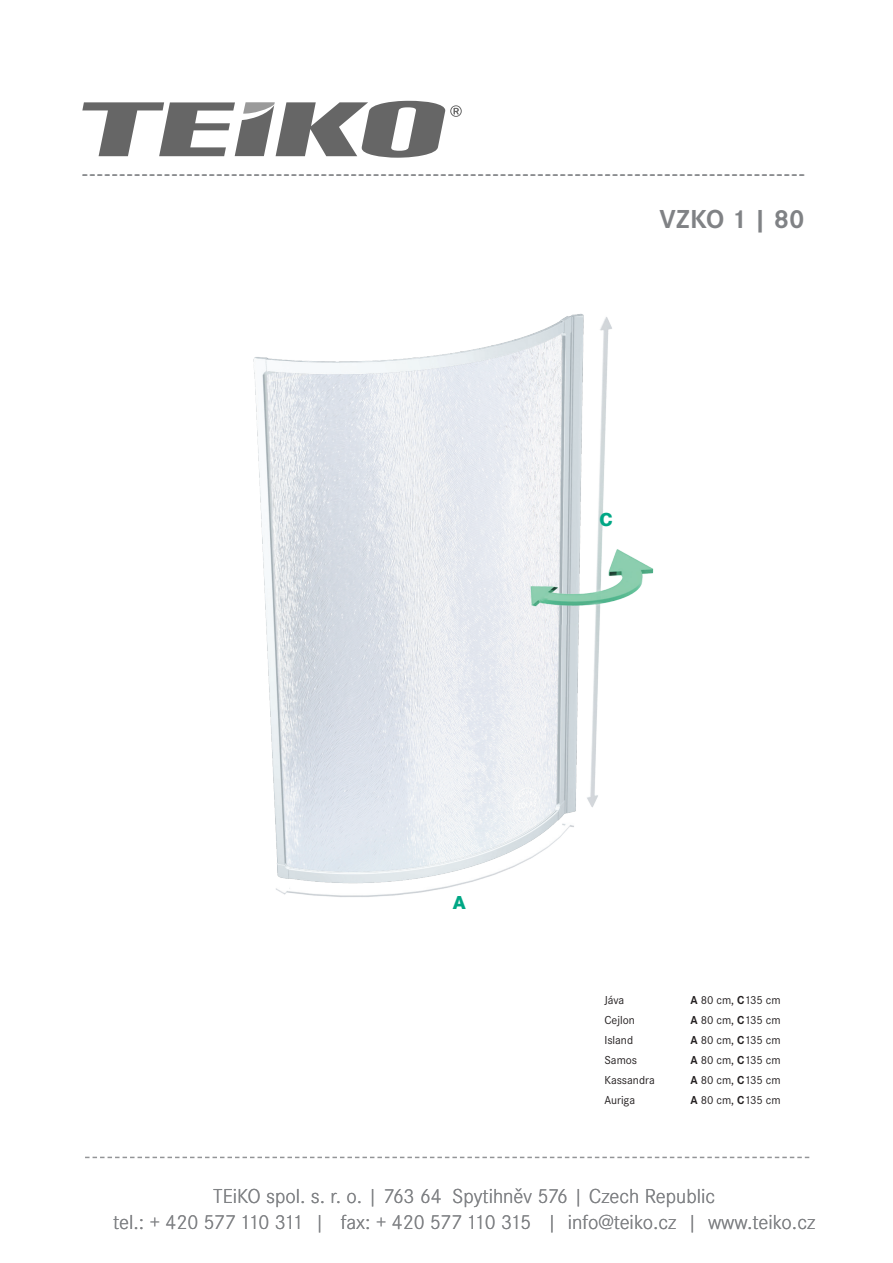
<style>
.page{position:relative;width:893px;height:1263px;background:#fff}
.page>*{position:absolute;margin:0;border:0;box-sizing:border-box;transform-origin:0 0}
.t1{font:700 27px "Corporate STOT";letter-spacing:.005em;color:#808285}
.t2{font:300 21px/25.2px "Corporate STOT";color:#808285;text-align:center}
.t3{font:800 19.5px "Corporate STOT";color:#00a785}
.t4{font:12px "Corporate STOT";color:#231f20}
.s1{font-weight:700}
</style>
<div class="page">
<svg style="left:82px;top:101px;width:380px;height:57px"></svg>
<svg style="left:85px;top:1157px;width:724px;height:1px"></svg>
<svg style="left:82px;top:174px;width:722px;height:2px"></svg>
<img style="left:253px;top:313px;width:401px;height:584px">
<p class="t1" style="left:659px;top:203px;width:147px">VZKO 1 | 80</p>
<p class="t3" style="left:599px;top:508px;width:15px">C</p>
<p class="t3" style="left:453px;top:891px;width:15px">A</p>
<p class="t4" style="left:604px;top:993px;width:21px">Jáva</p>
<p class="t4" style="left:690px;top:993px;width:92px"><span class="s1">A</span> 80 cm, <span class="s1">C</span>135 cm</p>
<p class="t4" style="left:604px;top:1013px;width:32px">Cejlon</p>
<p class="t4" style="left:690px;top:1013px;width:92px"><span class="s1">A</span> 80 cm, <span class="s1">C</span>135 cm</p>
<p class="t4" style="left:604px;top:1033px;width:30px">Island</p>
<p class="t4" style="left:690px;top:1033px;width:92px"><span class="s1">A</span> 80 cm, <span class="s1">C</span>135 cm</p>
<p class="t4" style="left:604px;top:1053px;width:34px">Samos</p>
<p class="t4" style="left:690px;top:1053px;width:92px"><span class="s1">A</span> 80 cm, <span class="s1">C</span>135 cm</p>
<p class="t4" style="left:604px;top:1073px;width:52px">Kassandra</p>
<p class="t4" style="left:690px;top:1073px;width:92px"><span class="s1">A</span> 80 cm, <span class="s1">C</span>135 cm</p>
<p class="t4" style="left:604px;top:1093px;width:32px">Auriga</p>
<p class="t4" style="left:690px;top:1093px;width:92px"><span class="s1">A</span> 80 cm, <span class="s1">C</span>135 cm</p>
<p class="t2" style="left:113px;top:1184px;width:704px">TEiKO spol. s. r. o. | 763 64 Spytihněv 576 | Czech Republic<br>tel.: + 420 577 110 311 | fax: + 420 577 110 315 | info@teiko.cz | www.teiko.cz</p>
</div>
